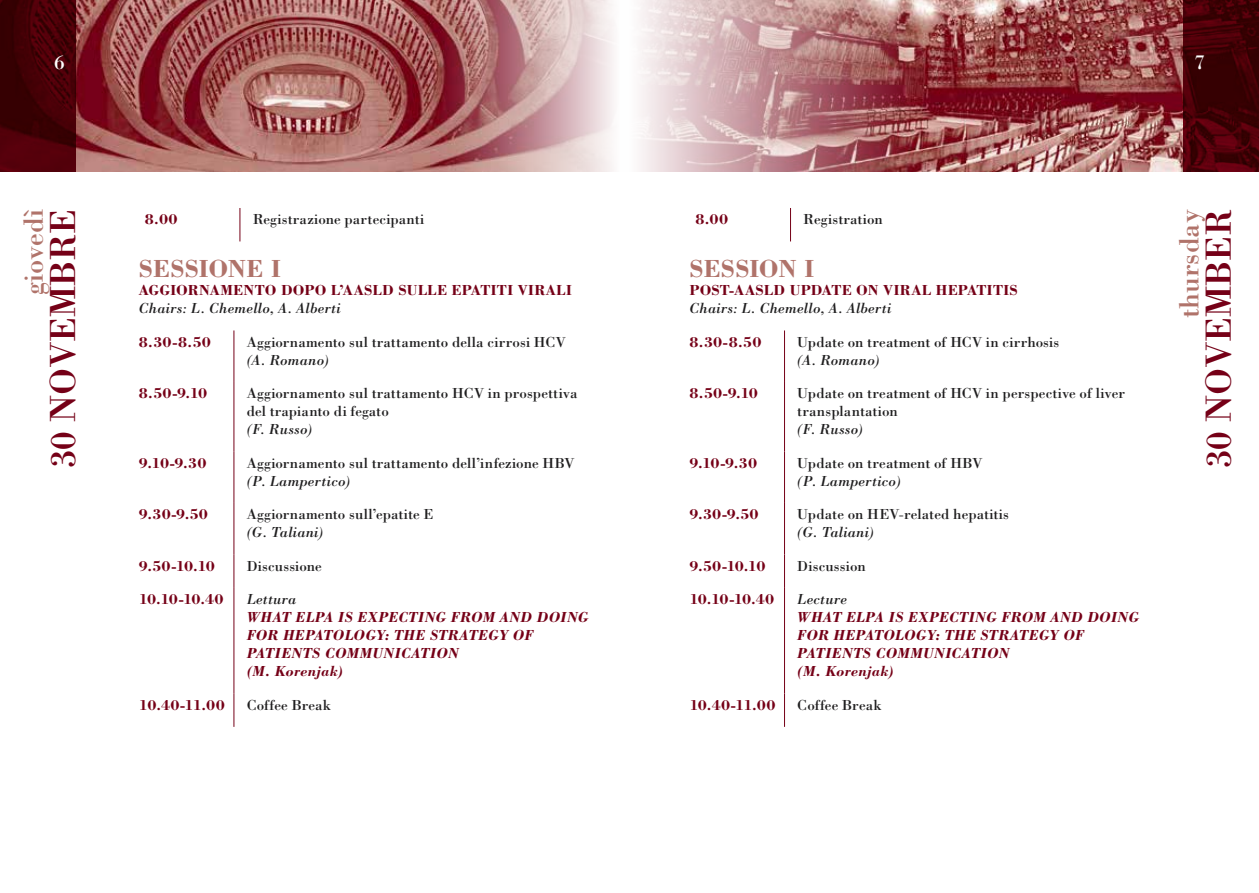
<style>
.page{position:relative;width:1259px;height:893px;background:#fff}
.page>*{position:absolute;margin:0;border:0;box-sizing:border-box;transform-origin:0 0}
.t1{font:37.5px "Bodoni Std";color:#750017}
.t2{font:28.5px "Bodoni Std";color:#b0736a}
.t3{font:700 25.5px "Bodoni Std";color:#b0736a}
.t4{font:21px "Bodoni Std";color:#fff}
.t5{font:15px/18px "Bodoni Std";letter-spacing:.005em;color:#1f1e1f}
.t6{font:700 15px "Bodoni Std";letter-spacing:-.005em;color:#750017}
.t7{font:italic 15px "Bodoni Std";letter-spacing:.01em;color:#1f1e1f}
.t8{font:italic 700 15px/18px "Bodoni Std";letter-spacing:.01em;color:#750017}
.t9{font:italic 700 15px "Bodoni Std";letter-spacing:.03em;color:#750017}
.t10{font:700 15px "Bodoni Std";letter-spacing:.015em;color:#750017}
.t11{font:700 15px "Bodoni Std";letter-spacing:.03em;color:#750017}
</style>
<div class="page">
<img style="left:0;top:0;width:1259px;height:171px">
<hr style="left:233px;top:330px;width:1px;height:52px;background:#750017">
<hr style="left:233px;top:382px;width:1px;height:69px;background:#750017">
<hr style="left:233px;top:451px;width:1px;height:52px;background:#750017">
<hr style="left:233px;top:503px;width:1px;height:51px;background:#750017">
<hr style="left:233px;top:554px;width:1px;height:34px;background:#750017">
<hr style="left:233px;top:693px;width:1px;height:34px;background:#750017">
<hr style="left:233px;top:588px;width:1px;height:105px;background:#750017">
<hr style="left:239px;top:208px;width:1px;height:33px;background:#750017">
<hr style="left:784px;top:330px;width:1px;height:52px;background:#750017">
<hr style="left:784px;top:382px;width:1px;height:69px;background:#750017">
<hr style="left:784px;top:451px;width:1px;height:52px;background:#750017">
<hr style="left:784px;top:503px;width:1px;height:51px;background:#750017">
<hr style="left:784px;top:554px;width:1px;height:34px;background:#750017">
<hr style="left:784px;top:693px;width:1px;height:34px;background:#750017">
<hr style="left:784px;top:588px;width:1px;height:105px;background:#750017">
<hr style="left:790px;top:208px;width:1px;height:33px;background:#750017">
<h3 class="t4" style="left:54px;top:49px;width:12px">6</h3>
<h3 class="t4" style="left:1194px;top:49px;width:12px">7</h3>
<h2 class="t2" style="left:16px;top:295px;width:87px;rotate:-90deg">giovedì</h2>
<h1 class="t1" style="left:1195px;top:468px;width:260px;rotate:-90deg">30 november</h1>
<h2 class="t2" style="left:1171px;top:318px;width:111px;rotate:-90deg">thursday</h2>
<h1 class="t1" style="left:40px;top:468px;width:261px;rotate:-90deg">30 NOVEMBRE</h1>
<p class="t6" style="left:145px;top:210px;width:34px">8.00</p>
<p class="t5" style="left:253px;top:210px;width:173px">Registrazione partecipanti</p>
<h3 class="t3" style="left:139px;top:253px;width:144px">SESSIONE I</h3>
<p class="t6" style="left:139px;top:281px;width:21px">AGGIORNA</p>
<p class="t6" style="left:220px;top:281px;width:25px">MENTO</p>
<p class="t6" style="left:281px;top:281px;width:12px">DOPO</p>
<p class="t11" style="left:331px;top:281px;width:98px">L’AASLD SULLE</p>
<p class="t6" style="left:451px;top:281px;width:10px">EPATITI</p>
<p class="t6" style="left:518px;top:281px;width:10px">VIRALI</p>
<p class="t7" style="left:139px;top:299px;width:203px">Chairs: L. Chemello, A. Alberti</p>
<p class="t6" style="left:139px;top:333px;width:74px">8.30-8.50</p>
<p class="t5" style="left:247px;top:333px;width:320px">Aggiornamento sul trattamento della cirrosi HCV</p>
<p class="t7" style="left:247px;top:351px;width:84px">(A. Romano)</p>
<p class="t6" style="left:139px;top:384px;width:70px">8.50-9.10</p>
<p class="t5" style="left:247px;top:384px;width:332px">Aggiornamento sul trattamento HCV in prospettiva del trapianto di fegato</p>
<p class="t7" style="left:247px;top:420px;width:67px">(F. Russo)</p>
<p class="t6" style="left:139px;top:454px;width:69px">9.10-9.30</p>
<p class="t5" style="left:247px;top:454px;width:329px">Aggiornamento sul trattamento dell’infezione HBV</p>
<p class="t7" style="left:247px;top:472px;width:105px">(P. Lampertico)</p>
<p class="t6" style="left:139px;top:505px;width:71px">9.30-9.50</p>
<p class="t5" style="left:247px;top:505px;width:188px">Aggiornamento sull’epatite E</p>
<p class="t7" style="left:247px;top:523px;width:78px">(G. Taliani)</p>
<p class="t6" style="left:139px;top:557px;width:78px">9.50-10.10</p>
<p class="t5" style="left:247px;top:557px;width:77px">Discussione</p>
<p class="t6" style="left:139px;top:590px;width:86px">10.10-10.40</p>
<p class="t7" style="left:247px;top:590px;width:51px">Lettura</p>
<p class="t9" style="left:247px;top:608px;width:153px">WHAT ELPA IS EXPECTING</p>
<p class="t8" style="left:451px;top:608px;width:23px">FROM</p>
<p class="t8" style="left:500px;top:608px;width:12px">AND</p>
<p class="t8" style="left:537px;top:608px;width:12px">DOING</p>
<p class="t8" style="left:247px;top:626px;width:80px">FOR HEPATOLOG</p>
<p class="t8" style="left:376px;top:626px;width:65px">Y: THE STRATEG</p>
<p class="t8" style="left:499px;top:626px;width:36px">Y OF</p>
<p class="t8" style="left:247px;top:644px;width:20px">PATIENTS</p>
<p class="t6" style="left:695px;top:210px;width:34px">8.00</p>
<p class="t5" style="left:803px;top:210px;width:81px">Registration</p>
<h3 class="t3" style="left:689px;top:253px;width:126px">SESSION I</h3>
<p class="t6" style="left:689px;top:281px;width:21px">POST</p>
<p class="t10" style="left:729px;top:281px;width:290px">-AASLD UPDATE ON VIRAL HEPATITIS</p>
<p class="t7" style="left:689px;top:299px;width:203px">Chairs: L. Chemello, A. Alberti</p>
<p class="t6" style="left:689px;top:333px;width:74px">8.30-8.50</p>
<p class="t5" style="left:797px;top:333px;width:264px">Update on treatment of HCV in cirrhosis</p>
<p class="t7" style="left:797px;top:351px;width:84px">(A. Romano)</p>
<p class="t6" style="left:689px;top:384px;width:70px">8.50-9.10</p>
<p class="t5" style="left:797px;top:384px;width:329px">Update on treatment of HCV in perspective of liver transplantation</p>
<p class="t7" style="left:797px;top:420px;width:67px">(F. Russo)</p>
<p class="t6" style="left:689px;top:454px;width:69px">9.10-9.30</p>
<p class="t5" style="left:797px;top:454px;width:187px">Update on treatment of HBV</p>
<p class="t7" style="left:797px;top:472px;width:105px">(P. Lampertico)</p>
<p class="t6" style="left:689px;top:505px;width:71px">9.30-9.50</p>
<p class="t5" style="left:797px;top:505px;width:213px">Update on HEV-related hepatitis</p>
<p class="t7" style="left:797px;top:523px;width:78px">(G. Taliani)</p>
<p class="t6" style="left:689px;top:557px;width:78px">9.50-10.10</p>
<p class="t5" style="left:797px;top:557px;width:70px">Discussion</p>
<p class="t6" style="left:689px;top:590px;width:86px">10.10-10.40</p>
<p class="t7" style="left:797px;top:590px;width:51px">Lecture</p>
<p class="t9" style="left:797px;top:608px;width:153px">WHAT ELPA IS EXPECTING</p>
<p class="t8" style="left:1001px;top:608px;width:23px">FROM</p>
<p class="t8" style="left:1050px;top:608px;width:12px">AND</p>
<p class="t8" style="left:1087px;top:608px;width:12px">DOING</p>
<p class="t8" style="left:797px;top:626px;width:80px">FOR HEPATOLOG</p>
<p class="t8" style="left:926px;top:626px;width:65px">Y: THE STRATEG</p>
<p class="t8" style="left:1049px;top:626px;width:36px">Y OF</p>
<p class="t8" style="left:797px;top:644px;width:20px">PATIENTS</p>
<p class="t8" style="left:247px;top:644px;width:98px;text-indent:78px">COMMUNICATION (M. KORENJAK)</p>
<p class="t8" style="left:797px;top:644px;width:98px;text-indent:78px">COMMUNICATION (M. KORENJAK)</p>
<p class="t6" style="left:139px;top:695px;width:87px">10.40-11.00</p>
<p class="t5" style="left:247px;top:696px;width:86px">Coffee Break</p>
<p class="t6" style="left:689px;top:695px;width:87px">10.40-11.00</p>
<p class="t5" style="left:797px;top:696px;width:86px">Coffee Break</p>
</div>
